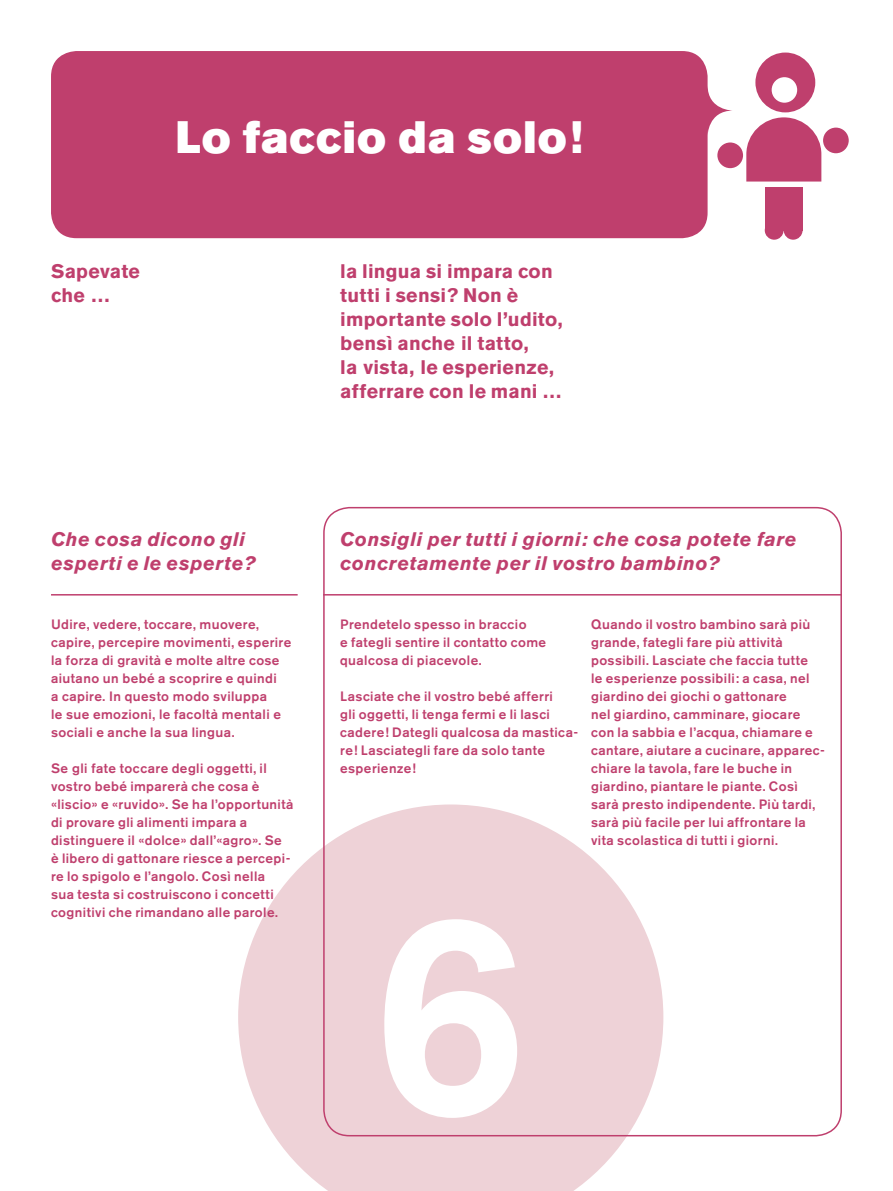
<style>
.page{position:relative;width:893px;height:1191px;background:#fff}
.page>*{position:absolute;margin:0;border:0;box-sizing:border-box;transform-origin:0 0}
.t1{font:500 285.75px "Akzidenz Grotesk BE";color:#fff}
.t2{font:45px "Akzidenz Grotesk BE Super";letter-spacing:.03em;color:#fff}
.t3{font:700 19.5px/24px "Akzidenz Grotesk BE";letter-spacing:.015em;color:#bf3f6d}
.t4{font:italic 700 19.5px/24px "Akzidenz Grotesk BE";letter-spacing:.03em;color:#bf3f6d}
.t5{font:500 13.5px/18px "Akzidenz Grotesk BE";letter-spacing:.03em;color:#bf3f6d}
</style>
<div class="page">
<svg style="left:238px;top:804px;width:425px;height:387px;fill:#eed2d7"></svg>
<div style="left:51px;top:51px;width:657px;height:187px;background:#bf3f6d;border-radius:26px"></div>
<svg style="left:682px;top:85px;width:51px;height:51px"></svg>
<hr style="left:51px;top:594px;width:247px;height:1px;background:#bf3f6d">
<hr style="left:323px;top:594px;width:519px;height:1px;background:#bf3f6d">
<div style="left:755px;top:53px;width:60px;height:59px;background:#bf3f6d;border-radius:50%"></div>
<svg style="left:746px;top:117px;width:75px;height:64px;background:#c75880"></svg>
<div style="left:717px;top:142px;width:26px;height:26px;background:#bf3f6d;border-radius:50%"></div>
<div style="left:823px;top:128px;width:26px;height:25px;background:#bf3f6d;border-radius:50%"></div>
<div style="left:772px;top:77px;width:25px;height:26px;background:#fff;border-radius:50%"></div>
<div style="left:765px;top:187px;width:19px;height:43px;background:#bf3f6d"></div>
<div style="left:784px;top:187px;width:18px;height:43px;background:#bf3f6d"></div>
<div style="left:765px;top:221px;width:19px;height:19px;background:#bf3f6d;border-radius:50%"></div>
<div style="left:784px;top:221px;width:18px;height:19px;background:#bf3f6d;border-radius:50%"></div>
<h2 class="t2" style="left:176px;top:111px;width:408px">Lo faccio da solo!</h2>
<h3 class="t3" style="left:51px;top:260px;width:90px">Sapevate che …</h3>
<h3 class="t3" style="left:340px;top:260px;width:224px">la lingua si impara con tutti i sensi? Non è importante solo l’udito, bensì anche il tatto,<br>la vista, le esperienze, afferrare con le mani …</h3>
<h3 class="t4" style="left:51px;top:527px;width:206px">Che cosa dicono gli esperti e le esperte?</h3>
<h3 class="t4" style="left:340px;top:527px;width:458px">Consigli per tutti i giorni: che cosa potete fare concretamente per il vostro bambino?</h3>
<p class="t5" style="left:51px;top:615px;width:242px">Udire, vedere, toccare, muovere, capire, percepire movimenti, esperire la forza di gravità e molte altre cose aiutano un bebé a scoprire e quindi<br>a capire. In questo modo sviluppa<br>le sue emozioni, le facoltà mentali e sociali e anche la sua lingua.</p>
<p class="t5" style="left:51px;top:759px;width:244px">Se gli fate toccare degli oggetti, il vostro bebé imparerà che cosa è «liscio» e «ruvido». Se ha l’opportunità di provare gli alimenti impara a distinguere il «dolce» dall’«agro». Se<br>è libero di gattonare riesce a percepi&shy;re lo spigolo e l’angolo. Così nella<br>sua testa si costruiscono i concetti cognitivi che rimandano alle parole.</p>
<p class="t5" style="left:340px;top:615px;width:207px">Prendetelo spesso in braccio<br>e fategli sentire il contatto come qualcosa di piacevole.</p>
<p class="t5" style="left:340px;top:687px;width:240px">Lasciate che il vostro bebé afferri<br>gli oggetti, li tenga fermi e li lasci cadere! Dategli qualcosa da mastica&shy;re! Lasciategli fare da solo tante esperienze!</p>
<p class="t5" style="left:591px;top:615px;width:235px">Quando il vostro bambino sarà più grande, fategli fare più attività possibili. Lasciate che faccia tutte<br>le esperienze possibili: a casa, nel giardino dei giochi o gattonare<br>nel giardino, camminare, giocare con la sabbia e l’acqua, chiamare e cantare, aiutare a cucinare, apparec&shy;chiare la tavola, fare le buche in giardino, piantare le piante. Così sarà presto indipendente. Più tardi, sarà più facile per lui affrontare la vita scolastica di tutti i giorni.</p>
<h1 class="t1" style="left:371px;top:840px;width:162px">6</h1>
</div>
